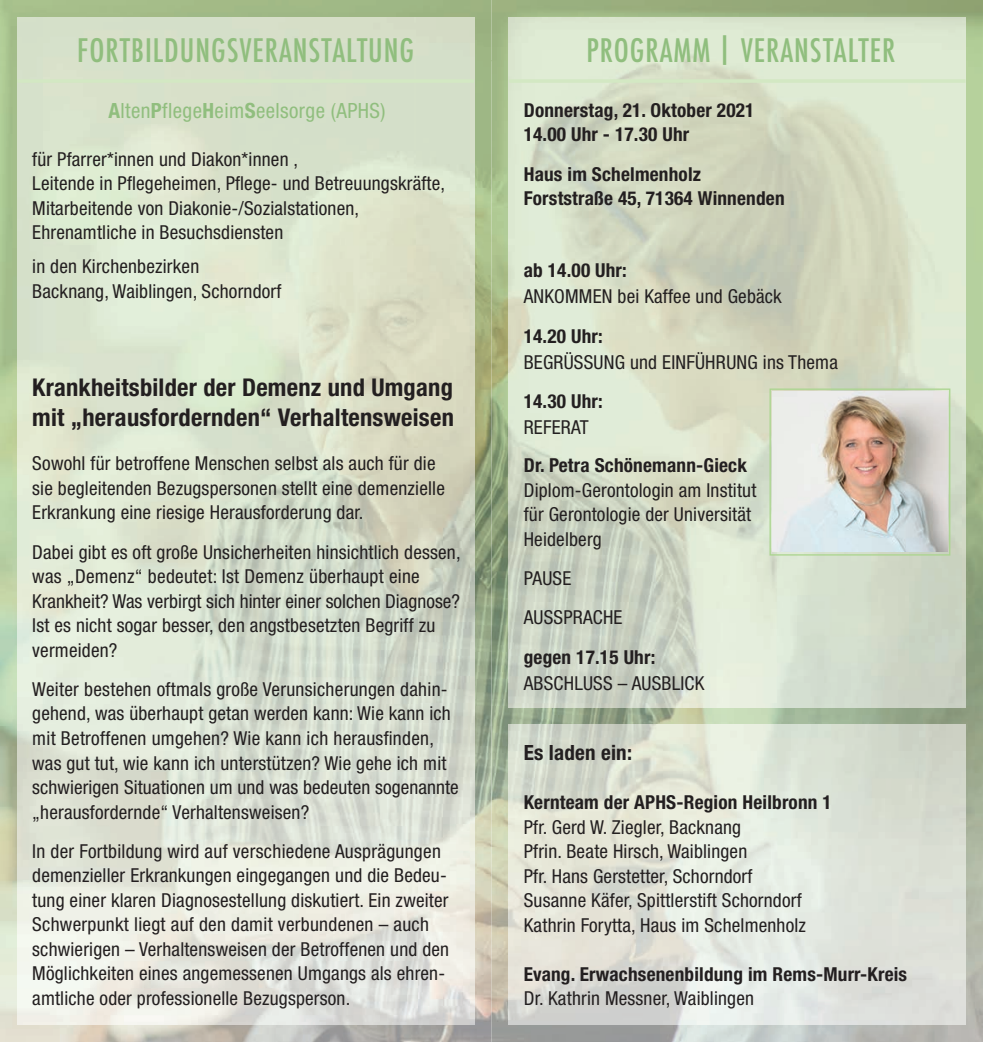
<style>
.page{position:relative;width:983px;height:1042px;background:#fff}
.page>*{position:absolute;margin:0;border:0;box-sizing:border-box;transform-origin:0 0}
.t1{font:500 condensed 31.5px "Futura";letter-spacing:.03em;color:#90be7e}
.t2{font:700 condensed 24.5px/29.8px "Helvetica Neue";letter-spacing:.01em;color:#231f20}
.t3{font:condensed 21px "Helvetica Neue";letter-spacing:.02em;color:#90be7e}
.t4{font:700 condensed 21px "Helvetica Neue";letter-spacing:.01em;color:#231f20}
.t5{font:condensed 19.25px/24.5px "Helvetica Neue";letter-spacing:.01em;color:#231f20}
.t6{font:700 condensed 19.25px/24.5px "Helvetica Neue";letter-spacing:.01em;color:#231f20}
.s1{font-weight:700}
</style>
<div class="page">
<img style="left:0;top:0;width:982px;height:60px">
<img style="left:430px;top:60px;width:122px;height:982px">
<img style="left:61px;top:1024px;width:369px;height:18px">
<img style="left:921px;top:60px;width:61px;height:982px">
<img style="left:552px;top:707px;width:369px;height:17px">
<img style="left:552px;top:1024px;width:369px;height:18px">
<img style="left:17px;top:17px;width:457px;height:1007px">
<img style="left:508px;top:17px;width:457px;height:690px">
<img style="left:508px;top:724px;width:457px;height:300px">
<div style="left:769px;top:388px;width:181px;height:167px;border:1px solid #abd58f"></div>
<img style="left:772px;top:392px;width:174px;height:160px">
<hr style="left:17px;top:79px;width:457px;height:4px;background:#d3e8c3">
<hr style="left:508px;top:79px;width:457px;height:4px;background:#d3e8c3">
<h1 class="t1" style="left:715px;top:27px;width:19px">|</h1>
<p class="t6" style="left:523px;top:97px;width:232px">Donnerstag, 21. Oktober 2021<br>14.00 Uhr - 17.30 Uhr</p>
<p class="t6" style="left:523px;top:161px;width:262px">Haus im Schelmenholz<br>Forststraße 45, 71364 Winnenden</p>
<h1 class="t1" style="left:77px;top:30px;width:338px">FORTBILDUNGSVERANSTALTUNG</h1>
<h1 class="t1" style="left:586px;top:30px;width:310px">PROGRAMM VERANSTALTER</h1>
<p class="t3" style="left:108px;top:99px;width:278px"><span class="s1">A</span>lten<span class="s1">P</span>flege<span class="s1">H</span>eim<span class="s1">S</span>eelsorge (APHS)</p>
<p class="t5" style="left:32px;top:146px;width:414px">für Pfarrer*innen und Diakon*innen ,<br>Leitende in Pflegeheimen, Pflege- und Betreuungskräfte, Mitarbeitende von Diakonie-/Sozialstationen, Ehrenamtliche in Besuchsdiensten</p>
<p class="t5" style="left:32px;top:254px;width:251px">in den Kirchenbezirken<br>Backnang, Waiblingen, Schorndorf</p>
<p class="t6" style="left:523px;top:257px;width:105px">ab 14.00 Uhr:</p>
<p class="t5" style="left:523px;top:284px;width:259px">ANKOMMEN bei Kaffee und Gebäck</p>
<p class="t6" style="left:523px;top:323px;width:80px">14.20 Uhr:</p>
<p class="t5" style="left:523px;top:349px;width:315px">BEGRÜSSUNG und EINFÜHRUNG ins Thema</p>
<p class="t6" style="left:523px;top:389px;width:80px">14.30 Uhr:</p>
<p class="t5" style="left:523px;top:415px;width:66px">REFERAT</p>
<p class="t6" style="left:523px;top:453px;width:225px">Dr. Petra Schönemann-Gieck</p>
<p class="t5" style="left:523px;top:477px;width:234px">Diplom-Gerontologin am Institut für Gerontologie der Universität<br>Heidelberg</p>
<p class="t5" style="left:523px;top:558px;width:100px;line-height:39.4px">PAUSE<br>AUSSPRACHE</p>
<p class="t6" style="left:523px;top:644px;width:133px">gegen 17.15 Uhr:</p>
<p class="t5" style="left:523px;top:671px;width:182px">ABSCHLUSS – AUSBLICK</p>
<p class="t2" style="left:32px;top:372px;width:423px">Krankheitsbilder der Demenz und Umgang mit „herausfordernden“ Verhaltensweisen</p>
<p class="t5" style="left:32px;top:451px;width:414px">Sowohl für betroffene Menschen selbst als auch für die sie begleitenden Bezugspersonen stellt eine demenzielle<br>Erkrankung eine riesige Herausforderung dar.</p>
<p class="t5" style="left:32px;top:539px;width:430px">Dabei gibt es oft große Unsicherheiten hinsichtlich dessen, was „Demenz“ bedeutet: Ist Demenz überhaupt eine Krankheit? Was verbirgt sich hinter einer solchen Diagnose?<br>Ist es nicht sogar besser, den angstbesetzten Begriff zu vermeiden?</p>
<p class="t5" style="left:32px;top:677px;width:428px">Weiter bestehen oftmals große Verunsicherungen dahin&shy;gehend, was überhaupt getan werden kann: Wie kann ich mit Betroffenen umgehen? Wie kann ich herausfinden, was gut tut, wie kann ich unterstützen? Wie gehe ich mit schwierigen Situationen um und was bedeuten sogenannte „herausfordernde“ Verhaltensweisen?</p>
<p class="t5" style="left:32px;top:839px;width:418px">In der Fortbildung wird auf verschiedene Ausprägungen demenzieller Erkrankungen eingegangen und die Bedeu&shy;tung einer klaren Diagnosestellung diskutiert. Ein zweiter Schwerpunkt liegt auf den damit verbundenen – auch schwierigen – Verhaltensweisen der Betroffenen und den Möglichkeiten eines angemessenen Umgangs als ehren&shy;amtliche oder professionelle Bezugsperson.</p>
<p class="t4" style="left:523px;top:740px;width:110px">Es laden ein:</p>
<p class="t6" style="left:523px;top:790px;width:309px">Kernteam der APHS-Region Heilbronn 1</p>
<p class="t5" style="left:523px;top:814px;width:284px">Pfr. Gerd W. Ziegler, Backnang<br>Pfrin. Beate Hirsch, Waiblingen<br>Pfr. Hans Gerstetter, Schorndorf Susanne Käfer, Spittlerstift Schorndorf Kathrin Forytta, Haus im Schelmenholz</p>
<p class="t6" style="left:523px;top:961px;width:385px">Evang. Erwachsenenbildung im Rems-Murr-Kreis</p>
<p class="t5" style="left:523px;top:986px;width:232px">Dr. Kathrin Messner, Waiblingen</p>
</div>
